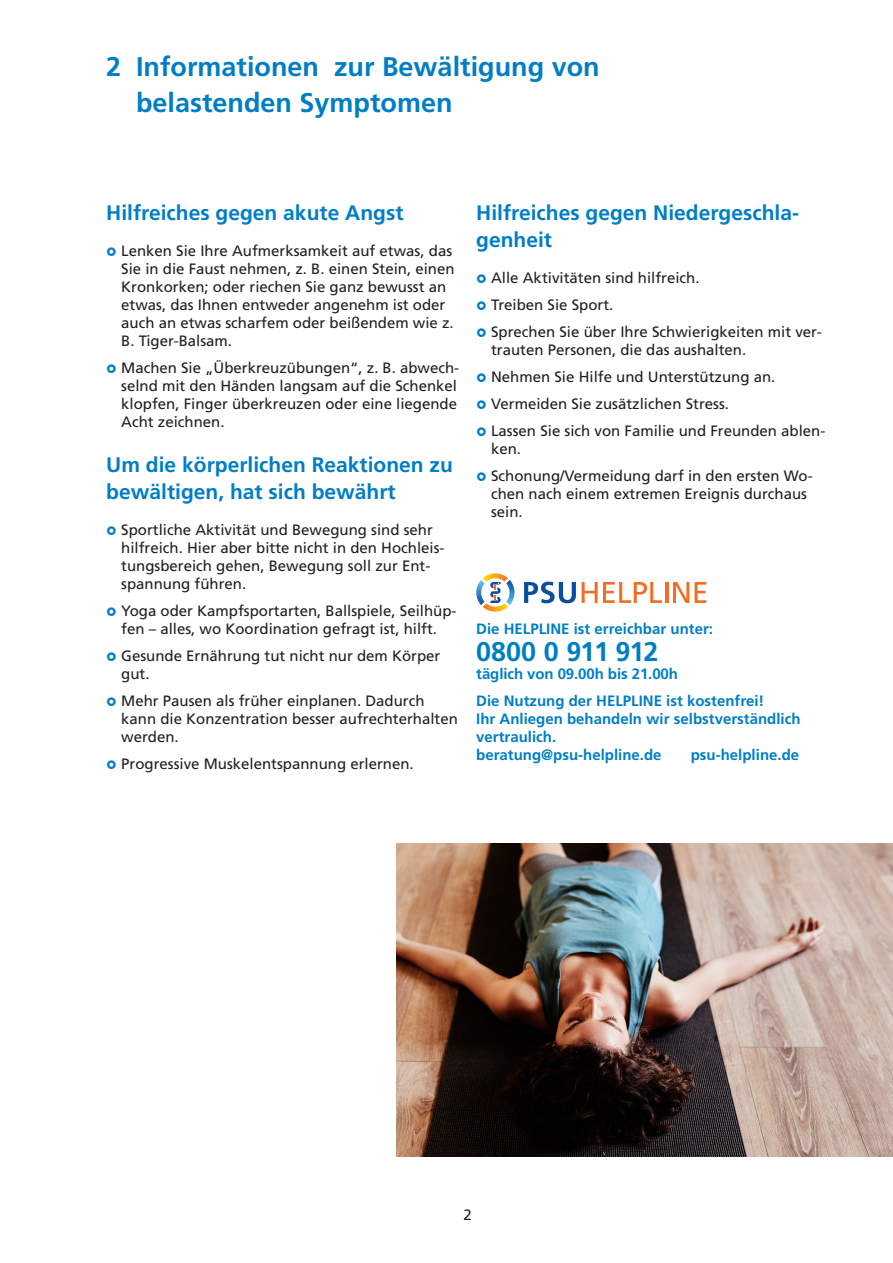
<style>
.page{position:relative;width:893px;height:1263px;background:#fff}
.page>*{position:absolute;margin:0;border:0;box-sizing:border-box;transform-origin:0 0}
.t1{font:700 27px/36px "Frutiger LT Std";color:#007ec5}
.t2{font:700 27px "Frutiger LT Std";letter-spacing:-.04em;color:#007ec5}
.t3{font:700 21px/27px "Frutiger LT Std";color:#007ec5}
.t4{font:15px/18px "Frutiger LT Std";color:#231f20}
.t5{font:700 15px/18px "Frutiger LT Std";color:#007ec5}
</style>
<div class="page">
<img style="left:397px;top:844px;width:496px;height:313px">
<svg style="left:524px;top:582px;width:52px;height:21px"></svg>
<svg style="left:582px;top:582px;width:80px;height:21px"></svg>
<hr style="left:665px;top:582px;width:3px;height:21px;background:#f36e21">
<svg style="left:673px;top:582px;width:33px;height:21px"></svg>
<svg style="left:476px;top:573px;width:39px;height:39px"></svg>
<h1 class="t1" style="left:136px;top:49px;width:465px;text-indent:-30px">2 Informationen zur Bewältigung von belastenden Symptomen</h1>
<h2 class="t3" style="left:106px;top:200px;width:299px">Hilfreiches gegen akute Angst</h2>
<p class="t4" style="left:121px;top:242px;width:335px">Lenken Sie Ihre Aufmerksamkeit auf etwas, das Sie in die Faust nehmen, z. B. einen Stein, einen Kronkorken; oder riechen Sie ganz bewusst an etwas, das Ihnen entweder angenehm ist oder auch an etwas scharfem oder beißendem wie z.<br>B. Tiger-Balsam.</p>
<p class="t4" style="left:121px;top:359px;width:340px">Machen Sie „Überkreuzübungen“, z. B. abwech&shy;selnd mit den Händen langsam auf die Schenkel klopfen, Finger überkreuzen oder eine liegende Acht zeichnen.</p>
<h2 class="t3" style="left:106px;top:452px;width:348px">Um die körperlichen Reaktionen zu bewältigen, hat sich bewährt</h2>
<p class="t4" style="left:121px;top:521px;width:325px">Sportliche Aktivität und Bewegung sind sehr hilfreich. Hier aber bitte nicht in den Hochleis&shy;tungsbereich gehen, Bewegung soll zur Ent&shy;spannung führen.</p>
<p class="t4" style="left:121px;top:602px;width:337px">Yoga oder Kampfsportarten, Ballspiele, Seilhüp&shy;fen – alles, wo Koordination gefragt ist, hilft.</p>
<p class="t4" style="left:121px;top:647px;width:321px">Gesunde Ernährung tut nicht nur dem Körper gut.</p>
<p class="t4" style="left:121px;top:692px;width:338px">Mehr Pausen als früher einplanen. Dadurch kann die Konzentration besser aufrechterhalten werden.</p>
<p class="t4" style="left:121px;top:755px;width:294px">Progressive Muskelentspannung erlernen.</p>
<h2 class="t3" style="left:476px;top:200px;width:324px">Hilfreiches gegen Niedergeschla&shy;genheit</h2>
<p class="t4" style="left:491px;top:265px;width:332px;line-height:27px">Alle Aktivitäten sind hilfreich.<br>Treiben Sie Sport.<br>Sprechen Sie über Ihre Schwierigkeiten mit ver-</p>
<p class="t4" style="left:491px;top:337px;width:336px;line-height:27px">trauten Personen, die das aushalten.<br>Nehmen Sie Hilfe und Unterstützung an.<br>Vermeiden Sie zusätzlichen Stress.<br>Lassen Sie sich von Familie und Freunden ablen-</p>
<p class="t4" style="left:491px;top:436px;width:323px;line-height:27px">ken.<br>Schonung/Vermeidung darf in den ersten Wo-</p>
<p class="t4" style="left:491px;top:485px;width:317px">chen nach einem extremen Ereignis durchaus sein.</p>
<p class="t5" style="left:476px;top:620px;width:238px">Die HELPLINE ist erreichbar unter:</p>
<h1 class="t2" style="left:476px;top:636px;width:184px">0800 0 911 912</h1>
<p class="t5" style="left:476px;top:661px;width:290px;line-height:27px">täglich von 09.00h bis 21.00h<br>Die Nutzung der HELPLINE ist kostenfrei!</p>
<p class="t5" style="left:476px;top:710px;width:326px">Ihr Anliegen behandeln wir selbstverständlich vertraulich.<br>beratung@psu-helpline.de</p>
<p class="t5" style="left:691px;top:746px;width:110px">psu-helpline.de</p>
<p class="t4" style="left:464px;top:1206px;width:10px">2</p>
</div>
